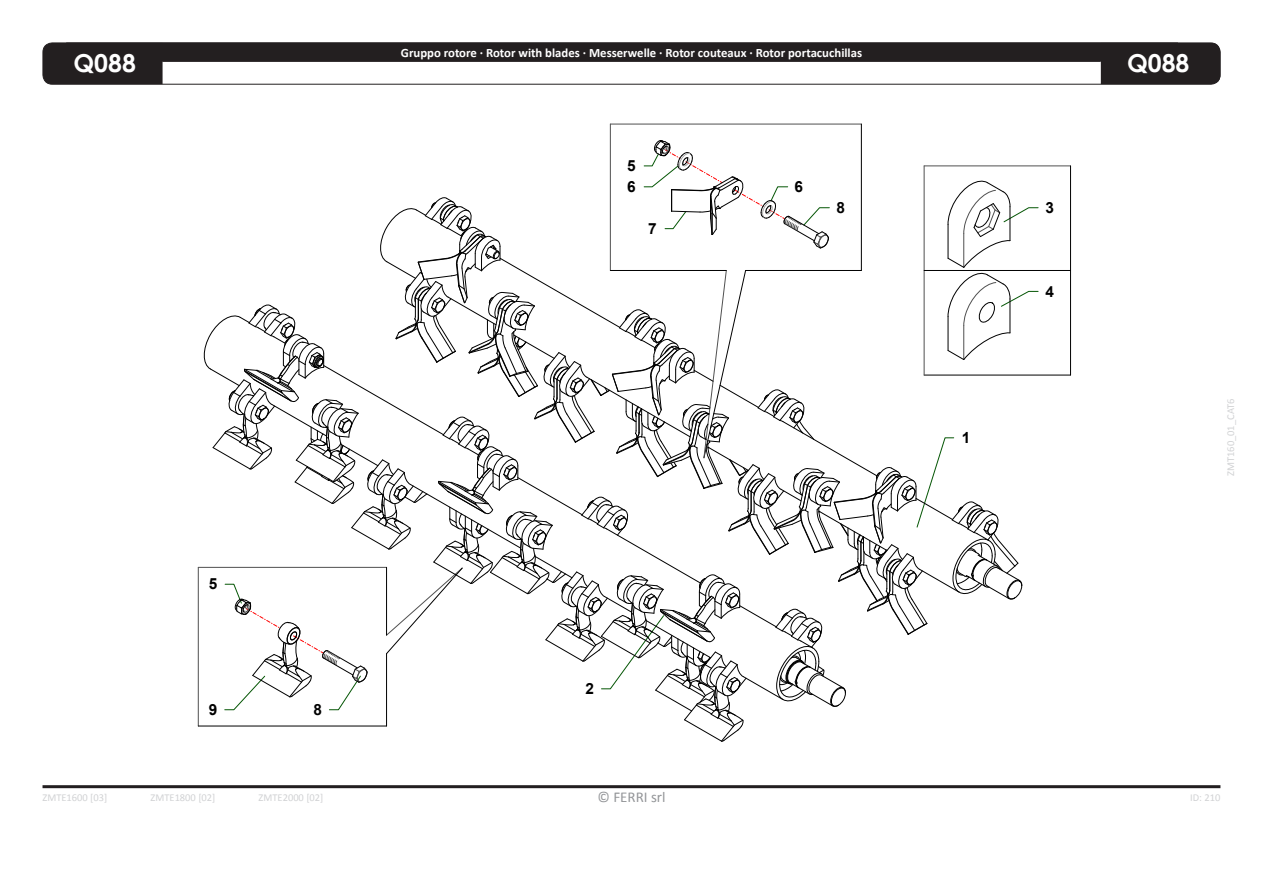
<style>
.page{position:relative;width:1263px;height:893px;background:#fff}
.page>*{position:absolute;margin:0;border:0;box-sizing:border-box;transform-origin:0 0}
.Stile_di_paragrafo_1{font:700 24.75px "Century Gothic";color:#fff}
.t1{font:700 15.45px "Arial";color:#000}
.Stile_di_paragrafo_1-2{font:15px "Calibri";color:#939598}
.Stile_di_paragrafo_1-3{font:700 12.75px "Calibri";color:#fff}
.Stile_di_paragrafo_1-4{font:10.5px "Calibri";color:#d1d2d4}
</style>
<div class="page">
<hr style="left:924px;top:375px;width:146px;height:1px;background:#000">
<hr style="left:610px;top:124px;width:251px;height:1px;background:#505050">
<hr style="left:610px;top:124px;width:1px;height:146px;background:#505050">
<hr style="left:924px;top:166px;width:146px;height:1px;background:#505050">
<hr style="left:198px;top:567px;width:189px;height:1px;background:#505050">
<hr style="left:198px;top:567px;width:1px;height:159px;background:#505050">
<hr style="left:861px;top:124px;width:1px;height:146px;background:#000">
<hr style="left:198px;top:726px;width:189px;height:1px;background:#000">
<hr style="left:1070px;top:166px;width:1px;height:209px;background:#000">
<hr style="left:924px;top:270px;width:146px;height:1px;background:#000">
<svg style="left:202px;top:140px;width:837px;height:602px"></svg>
<div style="left:43px;top:43px;width:120px;height:41px;background:#231f20"></div>
<div style="left:43px;top:43px;width:1177px;height:42px;border:1px solid #231f20;border-radius:9px"></div>
<div style="left:1101px;top:43px;width:119px;height:41px;background:#231f20"></div>
<div style="left:163px;top:43px;width:937px;height:18px;background:#231f20"></div>
<hr style="left:163px;top:61px;width:937px;height:1px;background:#231f20">
<hr style="left:43px;top:785px;width:1177px;height:3px;background:#231f20">
<p class="Stile_di_paragrafo_1" style="left:74px;top:44px;width:64px">Q088</p>
<p class="Stile_di_paragrafo_1-3" style="left:401px;top:45px;width:463px">Gruppo rotore · Rotor with blades · Messerwelle · Rotor couteaux · Rotor portacuchillas</p>
<p class="Stile_di_paragrafo_1" style="left:1127px;top:44px;width:64px">Q088</p>
<p class="t1" style="left:209px;top:574px;width:10px">5</p>
<p class="t1" style="left:209px;top:699px;width:10px">9</p>
<p class="t1" style="left:313px;top:699px;width:10px">8</p>
<p class="t1" style="left:627px;top:155px;width:10px">5</p>
<p class="t1" style="left:627px;top:176px;width:10px">6</p>
<p class="t1" style="left:648px;top:218px;width:10px">7</p>
<p class="t1" style="left:585px;top:678px;width:10px">2</p>
<p class="t1" style="left:794px;top:176px;width:10px">6</p>
<p class="t1" style="left:836px;top:197px;width:10px">8</p>
<p class="t1" style="left:962px;top:427px;width:10px">1</p>
<p class="t1" style="left:1045px;top:197px;width:10px">3</p>
<p class="t1" style="left:1045px;top:281px;width:10px">4</p>
<p class="Stile_di_paragrafo_1-4" style="left:1224px;top:476px;width:79px;rotate:-90deg">ZMT160_01_CAT6</p>
<p class="Stile_di_paragrafo_1-4" style="left:43px;top:790px;width:66px">ZMTE1600 [03]</p>
<p class="Stile_di_paragrafo_1-4" style="left:151px;top:790px;width:66px">ZMTE1800 [02]</p>
<p class="Stile_di_paragrafo_1-4" style="left:259px;top:790px;width:66px">ZMTE2000 [02]</p>
<p class="Stile_di_paragrafo_1-2" style="left:597px;top:788px;width:70px">© FERRI srl</p>
<p class="Stile_di_paragrafo_1-4" style="left:1190px;top:790px;width:32px">ID: 210</p>
</div>
